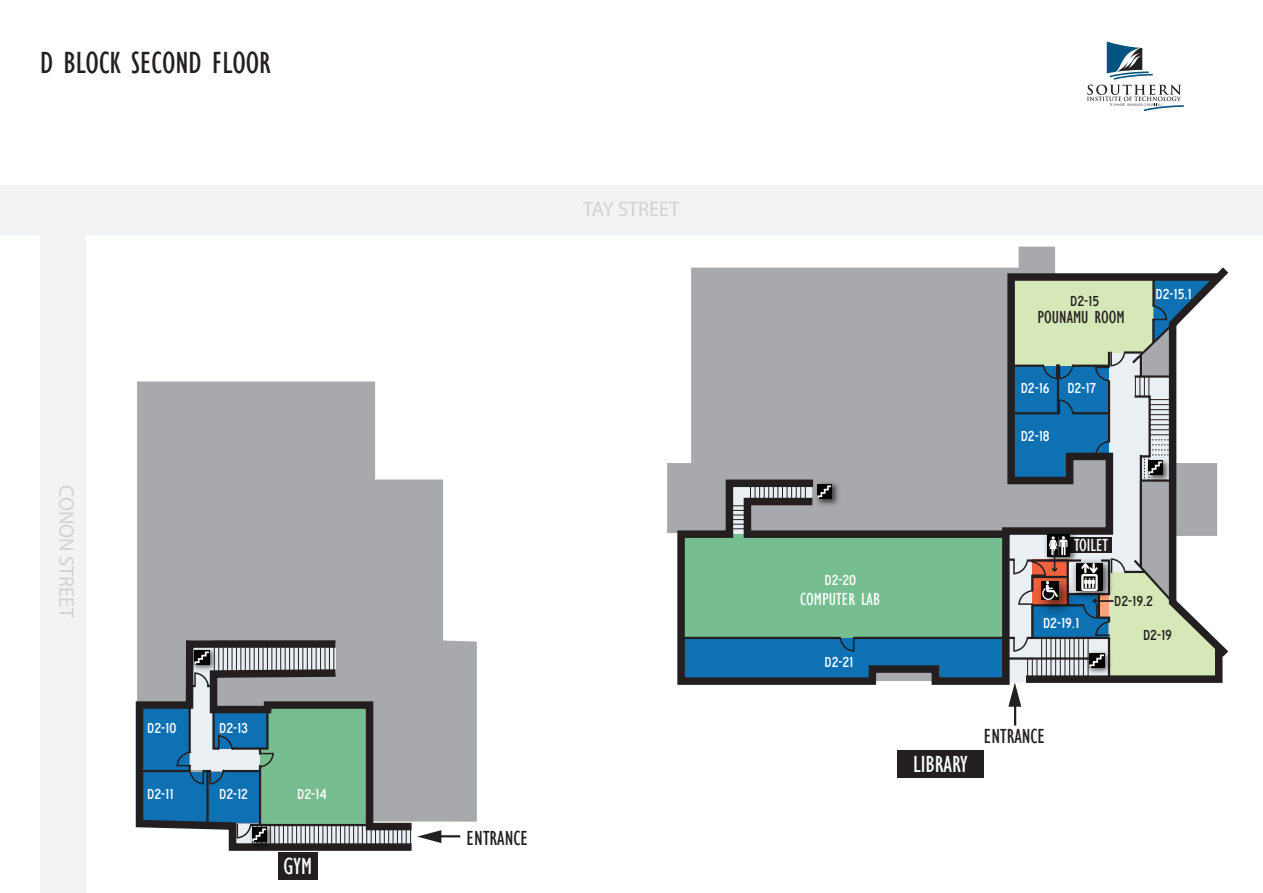
<style>
.page{position:relative;width:1263px;height:893px;background:#fff}
.page>*{position:absolute;margin:0;border:0;box-sizing:border-box;transform-origin:0 0}
.t1{font:condensed 31.5px "Gill Sans";color:#231f20}
.t2{font:condensed 24px "Gill Sans";color:#fff}
.t3{font:21px "Myriad Pro";color:#d1d2d4}
.t4{font:condensed 21px "Gill Sans";color:#231f20}
.t5{font:condensed 18px "Gill Sans";color:#fff}
.t6{font:condensed 18px "Gill Sans";color:#231f20}
.t7{font:15px "highwaygothicnarrow";color:#fff}
.t8{font:15px "highwaygothicnarrow";color:#231f20}
</style>
<div class="page">
<div style="left:40px;top:210px;width:46px;height:683px;background:#f2f3f4"></div>
<div style="left:0;top:185px;width:1263px;height:50px;background:#f2f3f4"></div>
<svg style="left:137px;top:381px;width:340px;height:441px;fill:#a8a9ad"></svg>
<svg style="left:135px;top:636px;width:284px;height:219px"></svg>
<svg style="left:673px;top:269px;width:56px;height:416px"></svg>
<hr style="left:681px;top:637px;width:159px;height:2px;background:#231f20">
<svg style="left:1087px;top:42px;width:97px;height:69px"></svg>
<hr style="left:437px;top:835px;width:23px;height:2px;background:#231f20">
<svg style="left:140px;top:644px;width:301px;height:203px;background:#79979b"></svg>
<hr style="left:1014px;top:702px;width:2px;height:24px;background:#231f20">
<img style="left:190px;top:644px;width:30px;height:32px">
<img style="left:195px;top:650px;width:14px;height:14px">
<img style="left:247px;top:823px;width:30px;height:30px">
<img style="left:252px;top:827px;width:14px;height:15px">
<svg style="left:729px;top:259px;width:500px;height:448px;background:#97abaa"></svg>
<img style="left:1029px;top:570px;width:53px;height:53px">
<img style="left:1041px;top:582px;width:18px;height:17px">
<div style="left:278px;top:852px;width:39px;height:28px;background:#231f20"></div>
<div style="left:897px;top:751px;width:86px;height:27px;background:#231f20"></div>
<h1 class="t1" style="left:40px;top:44px;width:232px">D BLOCK SECOND FLOOR</h1>
<h3 class="t3" style="left:79px;top:485px;width:134px;rotate:90deg">CONON STREET</h3>
<p class="t7" style="left:148px;top:720px;width:30px">D2-10</p>
<p class="t7" style="left:220px;top:720px;width:30px">D2-13</p>
<p class="t7" style="left:148px;top:786px;width:27px">D2-11</p>
<p class="t7" style="left:220px;top:786px;width:30px">D2-12</p>
<p class="t7" style="left:298px;top:786px;width:31px">D2-14</p>
<h2 class="t2" style="left:283px;top:852px;width:30px">GYM</h2>
<h3 class="t3" style="left:583px;top:196px;width:98px">TAY STREET</h3>
<h3 class="t4" style="left:467px;top:825px;width:63px">ENTRANCE</h3>
<p class="t8" style="left:1070px;top:293px;width:30px">D2-15</p>
<p class="t6" style="left:1037px;top:306px;width:89px">POUNAMU ROOM</p>
<p class="t7" style="left:1021px;top:380px;width:30px">D2-16</p>
<p class="t7" style="left:1021px;top:428px;width:30px">D2-18</p>
<p class="t7" style="left:1068px;top:380px;width:30px">D2-17</p>
<p class="t7" style="left:1156px;top:286px;width:37px">D2-15.1</p>
<p class="t7" style="left:825px;top:572px;width:33px">D2-20</p>
<p class="t5" style="left:800px;top:589px;width:81px">COMPUTER LAB</p>
<p class="t7" style="left:825px;top:654px;width:30px">D2-21</p>
<p class="t5" style="left:1074px;top:535px;width:36px">TOILET</p>
<p class="t7" style="left:1043px;top:615px;width:37px">D2-19.1</p>
<p class="t8" style="left:1114px;top:593px;width:40px">D2-19.2</p>
<p class="t8" style="left:1143px;top:627px;width:30px">D2-19</p>
<h2 class="t2" style="left:913px;top:750px;width:56px">LIBRARY</h2>
<h3 class="t4" style="left:984px;top:724px;width:63px">ENTRANCE</h3>
</div>
